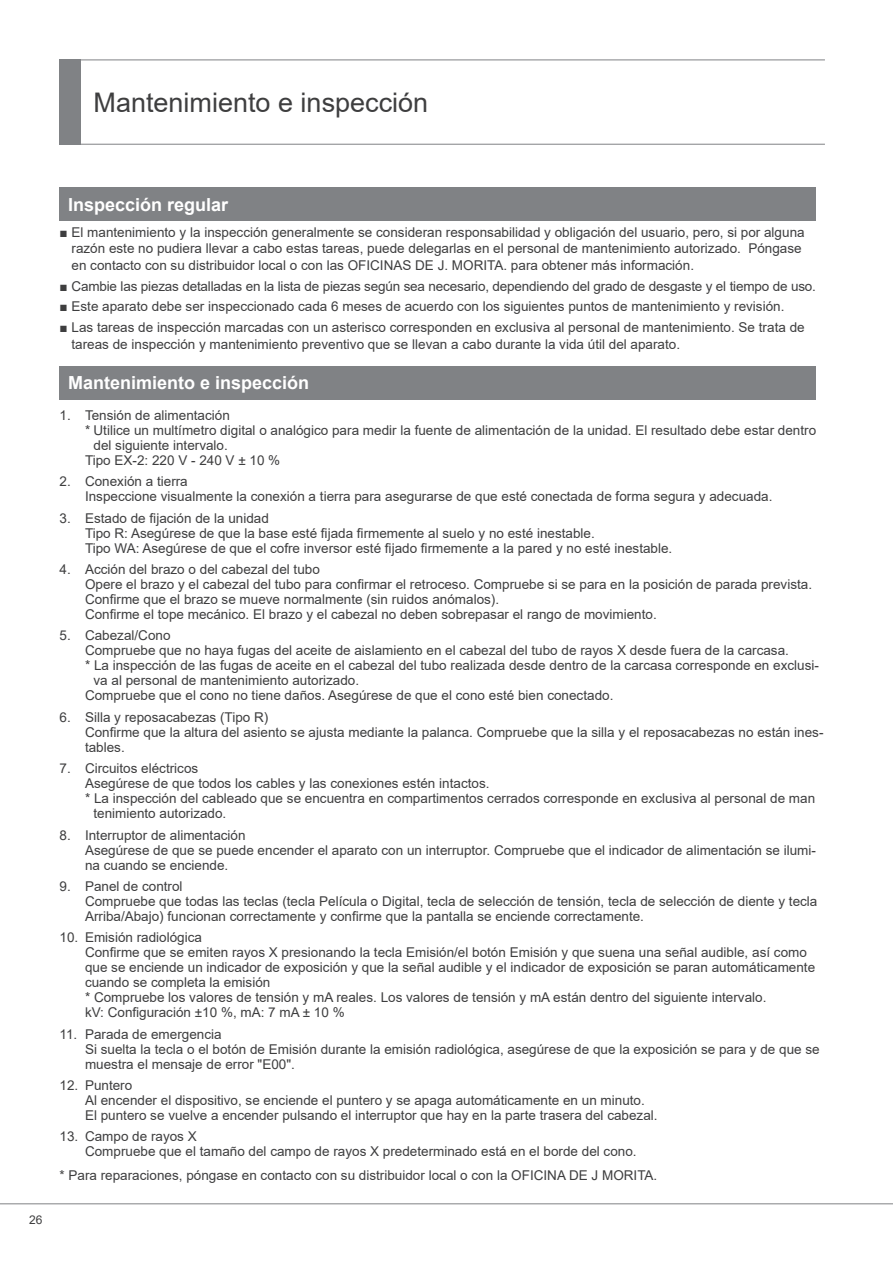
<style>
.page{position:relative;width:893px;height:1263px;background:#fff}
.page>*{position:absolute;margin:0;border:0;box-sizing:border-box;transform-origin:0 0}
.t1{font:27px "Arial";color:#3e3e3f}
.t2{font:700 18px "Arial";color:#fff}
.t3{font:13.5px/15px "Arial";color:#3e3e3f}
.t4{font:12px "Arial";color:#3e3e3f}
</style>
<div class="page">
<hr style="left:0;top:1203px;width:893px;height:1px;background:#808285">
<hr style="left:60px;top:144px;width:765px;height:1px;background:#808285">
<hr style="left:60px;top:60px;width:765px;height:1px;background:#808285">
<div style="left:60px;top:60px;width:21px;height:85px;background:#808285"></div>
<div style="left:60px;top:187px;width:756px;height:34px;background:#808285"></div>
<div style="left:60px;top:366px;width:756px;height:33px;background:#808285"></div>
<h1 class="t1" style="left:94px;top:84px;width:336px">Mantenimiento e inspección</h1>
<p class="t4" style="left:29px;top:1212px;width:15px">26</p>
<h2 class="t2" style="left:68px;top:192px;width:162px">Inspección regular</h2>
<p class="t3" style="left:72px;top:224px;width:735px;line-height:16.5px;text-indent:-12px">■ El mantenimiento y la inspección generalmente se consideran responsabilidad y obligación del usuario, pero, si por alguna razón este no pudiera llevar a cabo estas tareas, puede delegarlas en el personal de mantenimiento autorizado. Póngase en contacto con su distribuidor local o con las OFICINAS DE J. MORITA. para obtener más información.</p>
<p class="t3" style="left:60px;top:278px;width:758px">■ Cambie las piezas detalladas en la lista de piezas según sea necesario, dependiendo del grado de desgaste y el tiempo de uso.</p>
<p class="t3" style="left:60px;top:299px;width:726px">■ Este aparato debe ser inspeccionado cada 6 meses de acuerdo con los siguientes puntos de mantenimiento y revisión.</p>
<p class="t3" style="left:72px;top:319px;width:735px;line-height:16.5px;text-indent:-12px">■ Las tareas de inspección marcadas con un asterisco corresponden en exclusiva al personal de mantenimiento. Se trata de tareas de inspección y mantenimiento preventivo que se llevan a cabo durante la vida útil del aparato.</p>
<h2 class="t2" style="left:68px;top:370px;width:243px">Mantenimiento e inspección</h2>
<p class="t3" style="left:60px;top:407px;width:172px">1. Tensión de alimentación</p>
<p class="t3" style="left:85px;top:422px;width:733px">* Utilice un multímetro digital o analógico para medir la fuente de alimentación de la unidad. El resultado debe estar dentro</p>
<p class="t3" style="left:94px;top:437px;width:136px">del siguiente intervalo.</p>
<p class="t3" style="left:85px;top:452px;width:197px">Tipo EX-2: 220 V - 240 V ± 10 %</p>
<p class="t3" style="left:85px;top:474px;width:689px;text-indent:-26px">2. Conexión a tierra<br>Inspeccione visualmente la conexión a tierra para asegurarse de que esté conectada de forma segura y adecuada.</p>
<p class="t3" style="left:85px;top:510px;width:589px;text-indent:-26px">3. Estado de fijación de la unidad<br>Tipo R: Asegúrese de que la base esté fijada firmemente al suelo y no esté inestable.<br>Tipo WA: Asegúrese de que el cofre inversor esté fijado firmemente a la pared y no esté inestable.</p>
<p class="t3" style="left:85px;top:562px;width:729px;text-indent:-26px">4. Acción del brazo o del cabezal del tubo<br>Opere el brazo y el cabezal del tubo para confirmar el retroceso. Compruebe si se para en la posición de parada prevista.<br>Confirme que el brazo se mueve normalmente (sin ruidos anómalos).<br>Confirme el tope mecánico. El brazo y el cabezal no deben sobrepasar el rango de movimiento.</p>
<p class="t3" style="left:60px;top:628px;width:113px">5. Cabezal/Cono</p>
<p class="t3" style="left:85px;top:643px;width:705px">Compruebe que no haya fugas del aceite de aislamiento en el cabezal del tubo de rayos X desde fuera de la carcasa.</p>
<p class="t3" style="left:85px;top:658px;width:735px">* La inspección de las fugas de aceite en el cabezal del tubo realizada desde dentro de la carcasa corresponde en exclusi-</p>
<p class="t3" style="left:94px;top:673px;width:267px">va al personal de mantenimiento autorizado.</p>
<p class="t3" style="left:85px;top:688px;width:530px">Compruebe que el cono no tiene daños. Asegúrese de que el cono esté bien conectado.</p>
<p class="t3" style="left:85px;top:709px;width:740px;text-indent:-26px">6. Silla y reposacabezas (Tipo R)<br>Confirme que la altura del asiento se ajusta mediante la palanca. Compruebe que la silla y el reposacabezas no están ines&shy;tables.</p>
<p class="t3" style="left:60px;top:761px;width:140px">7. Circuitos eléctricos</p>
<p class="t3" style="left:85px;top:776px;width:406px">Asegúrese de que todos los cables y las conexiones estén intactos.</p>
<p class="t3" style="left:85px;top:791px;width:732px">* La inspección del cableado que se encuentra en compartimentos cerrados corresponde en exclusiva al personal de man</p>
<p class="t3" style="left:94px;top:806px;width:134px">tenimiento autorizado.</p>
<p class="t3" style="left:85px;top:827px;width:732px;text-indent:-26px">8. Interruptor de alimentación<br>Asegúrese de que se puede encender el aparato con un interruptor. Compruebe que el indicador de alimentación se ilumi&shy;na cuando se enciende.</p>
<p class="t3" style="left:85px;top:878px;width:734px;text-indent:-26px">9. Panel de control<br>Compruebe que todas las teclas (tecla Película o Digital, tecla de selección de tensión, tecla de selección de diente y tecla<br>Arriba/Abajo) funcionan correctamente y confirme que la pantalla se enciende correctamente.</p>
<p class="t3" style="left:85px;top:930px;width:732px;text-indent:-26px">10. Emisión radiológica<br>Confirme que se emiten rayos X presionando la tecla Emisión/el botón Emisión y que suena una señal audible, así como que se enciende un indicador de exposición y que la señal audible y el indicador de exposición se paran automáticamente cuando se completa la emisión<br>* Compruebe los valores de tensión y mA reales. Los valores de tensión y mA están dentro del siguiente intervalo.<br>kV: Configuración ±10 %, mA: 7 mA ± 10 %</p>
<p class="t3" style="left:85px;top:1026px;width:736px;text-indent:-26px">11. Parada de emergencia<br>Si suelta la tecla o el botón de Emisión durante la emisión radiológica, asegúrese de que la exposición se para y de que se muestra el mensaje de error "E00".</p>
<p class="t3" style="left:85px;top:1078px;width:574px;text-indent:-26px">12. Puntero<br>Al encender el dispositivo, se enciende el puntero y se apaga automáticamente en un minuto.<br>El puntero se vuelve a encender pulsando el interruptor que hay en la parte trasera del cabezal.</p>
<p class="t3" style="left:85px;top:1129px;width:553px;text-indent:-26px">13. Campo de rayos X<br>Compruebe que el tamaño del campo de rayos X predeterminado está en el borde del cono.</p>
<p class="t3" style="left:60px;top:1167px;width:599px">* Para reparaciones, póngase en contacto con su distribuidor local o con la OFICINA DE J MORITA.</p>
</div>
